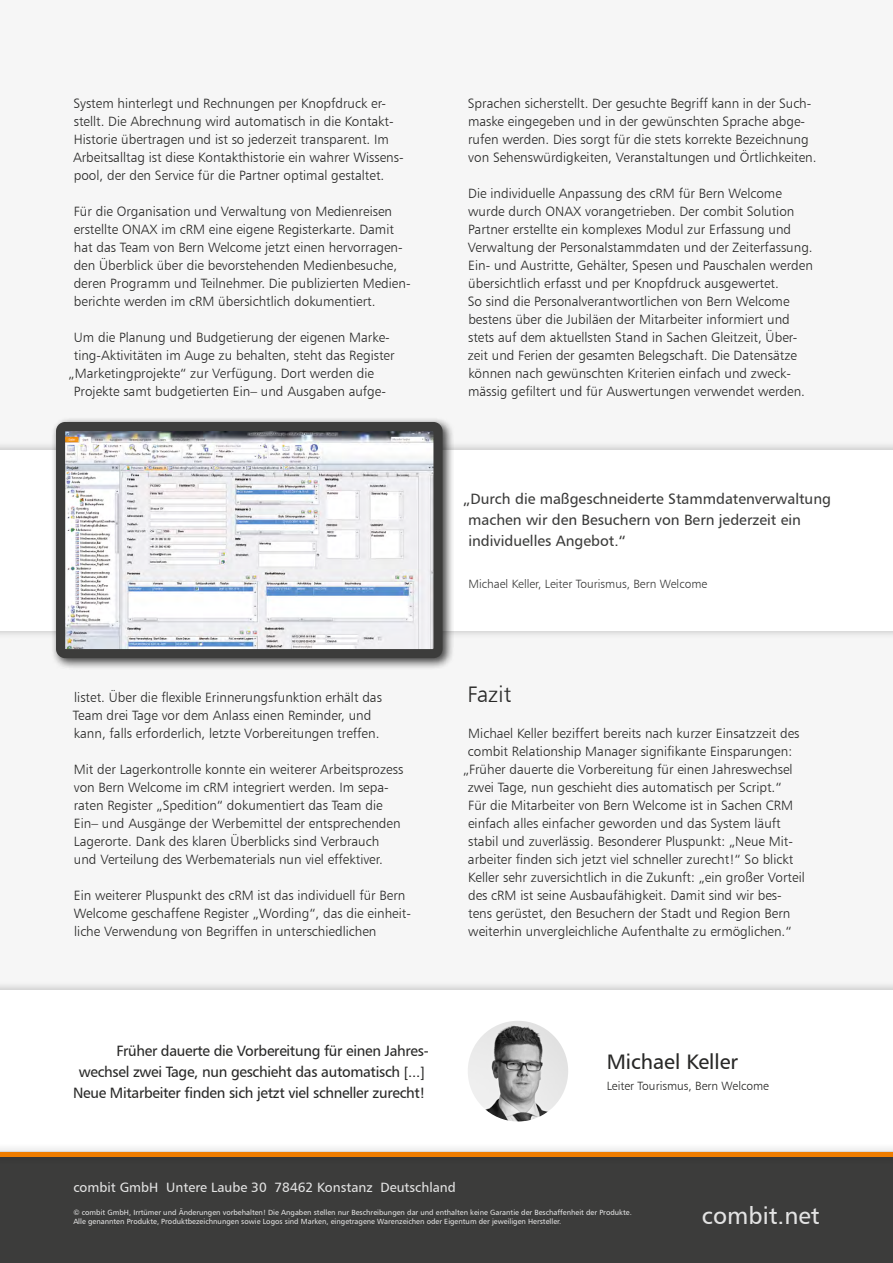
<style>
.page{position:relative;width:893px;height:1263px;background:#f6f6f6}
.page>*{position:absolute;margin:0;border:0;box-sizing:border-box;transform-origin:0 0}
.t1{font:24px "Humanist 777 BT Roman B";color:#e3e3e3}
.t2{font:22.5px "Humanist 777 BT Light B";color:#282827}
.t3{font:21px "Humanist 777 BT Roman B";color:#282827}
.t4{font:15px/21px "Humanist 777 BT Roman B";letter-spacing:-.02em;color:#282827;text-align:right}
.t5{font:15px/21px "Humanist 777 BT Roman B";color:#3c3c3b}
.t6{font:13.5px/18px "Humanist 777 BT Light B";color:#282827}
.t7{font:13.5px "Humanist 777 BT Roman B";color:#e3e3e3}
.t8{font:12px "Humanist 777 BT Light B";color:#3c3c3b}
.t9{font:12px "Humanist 777 BT Light B";color:#282827}
.t10{font:7.5px/9px "Humanist 777 BT Roman B";color:#e3e3e3}
</style>
<div class="page">
<div style="left:0;top:981px;width:893px;height:180px;background:#000;opacity:.25"></div>
<div style="left:0;top:990px;width:893px;height:162px;background:#fff"></div>
<div style="left:0;top:1152px;width:893px;height:111px;background:#3c3c3b"></div>
<img style="left:468px;top:1021px;width:100px;height:100px;border-radius:50px">
<div style="left:0;top:441px;width:893px;height:198px;background:#000;opacity:.25"></div>
<div style="left:0;top:450px;width:893px;height:180px;background:#fff"></div>
<div style="left:51px;top:417px;width:403px;height:253px;background:#000;opacity:.75"></div>
<img style="left:66px;top:432px;width:367px;height:216px">
<div style="left:56px;top:422px;width:387px;height:236px;border:9px solid #3c3c3b;border-radius:5px"></div>
<div style="left:0;top:1143px;width:893px;height:22px;background:#000;opacity:.25"></div>
<hr style="left:0;top:1152px;width:893px;height:4px;background:#ef7d00">
<p class="t6" style="left:73px;top:94px;width:331px">System hinterlegt und Rechnungen per Knopfdruck er&shy;stellt. Die Abrechnung wird automatisch in die Kontakt-Historie übertragen und ist so jederzeit transparent. Im Arbeitsalltag ist diese Kontakthistorie ein wahrer Wissens&shy;pool, der den Service für die Partner optimal gestaltet.</p>
<p class="t6" style="left:74px;top:202px;width:337px">Für die Organisation und Verwaltung von Medienreisen erstellte ONAX im cRM eine eigene Registerkarte. Damit hat das Team von Bern Welcome jetzt einen hervorragen&shy;den Überblick über die bevorstehenden Medienbesuche, deren Programm und Teilnehmer. Die publizierten Medien&shy;berichte werden im cRM übersichtlich dokumentiert.</p>
<p class="t6" style="left:74px;top:328px;width:317px">Um die Planung und Budgetierung der eigenen Marke-</p>
<p class="t6" style="left:74px;top:346px;width:322px">ting-Aktivitäten im Auge zu behalten, steht das Register</p>
<p class="t6" style="left:69px;top:364px;width:307px">„Marketingprojekte“ zur Verfügung. Dort werden die</p>
<p class="t6" style="left:74px;top:382px;width:314px">Projekte samt budgetierten Ein– und Ausgaben aufge-</p>
<p class="t6" style="left:73px;top:688px;width:311px">listet. Über die flexible Erinnerungsfunktion erhält das<br>Team drei Tage vor dem Anlass einen Reminder, und kann, falls erforderlich, letzte Vorbereitungen treffen.</p>
<p class="t6" style="left:74px;top:760px;width:331px">Mit der Lagerkontrolle konnte ein weiterer Arbeitsprozess von Bern Welcome im cRM integriert werden. Im sepa&shy;raten Register „Spedition“ dokumentiert das Team die Ein– und Ausgänge der Werbemittel der entsprechenden Lagerorte. Dank des klaren Überblicks sind Verbrauch und Verteilung des Werbematerials nun viel effektiver.</p>
<p class="t6" style="left:74px;top:886px;width:337px">Ein weiterer Pluspunkt des cRM ist das individuell für Bern<br>Welcome geschaffene Register „Wording“, das die einheit&shy;liche Verwendung von Begriffen in unterschiedlichen</p>
<p class="t6" style="left:468px;top:94px;width:350px">Sprachen sicherstellt. Der gesuchte Begriff kann in der Such&shy;maske eingegeben und in der gewünschten Sprache abge&shy;rufen werden. Dies sorgt für die stets korrekte Bezeichnung von Sehenswürdigkeiten, Veranstaltungen und Örtlichkeiten.</p>
<p class="t6" style="left:468px;top:184px;width:347px">Die individuelle Anpassung des cRM für Bern Welcome wurde durch ONAX vorangetrieben. Der combit Solution Partner erstellte ein komplexes Modul zur Erfassung und Verwaltung der Personalstammdaten und der Zeiterfassung.<br>Ein- und Austritte, Gehälter, Spesen und Pauschalen werden übersichtlich erfasst und per Knopfdruck ausgewertet.<br>So sind die Personalverantwortlichen von Bern Welcome bestens über die Jubiläen der Mitarbeiter informiert und stets auf dem aktuellsten Stand in Sachen Gleitzeit, Über&shy;zeit und Ferien der gesamten Belegschaft. Die Datensätze können nach gewünschten Kriterien einfach und zweck&shy;mässig gefiltert und für Auswertungen verwendet werden.</p>
<p class="t5" style="left:468px;top:488px;width:364px;text-indent:-5px">„Durch die maßgeschneiderte Stammdatenverwaltung machen wir den Besuchern von Bern jederzeit ein individuelles Angebot.“</p>
<p class="t8" style="left:468px;top:576px;width:240px">Michael Keller, Leiter Tourismus, Bern Welcome</p>
<h2 class="t2" style="left:467px;top:680px;width:45px">Fazit</h2>
<p class="t6" style="left:468px;top:724px;width:333px">Michael Keller beziffert bereits nach kurzer Einsatzzeit des</p>
<p class="t6" style="left:468px;top:742px;width:326px">combit Relationship Manager signifikante Einsparungen:</p>
<p class="t6" style="left:463px;top:760px;width:331px">„Früher dauerte die Vorbereitung für einen Jahreswechsel</p>
<p class="t6" style="left:468px;top:778px;width:315px">zwei Tage, nun geschieht dies automatisch per Script.“</p>
<p class="t6" style="left:468px;top:796px;width:326px">Für die Mitarbeiter von Bern Welcome ist in Sachen CRM</p>
<p class="t6" style="left:468px;top:814px;width:314px">einfach alles einfacher geworden und das System läuft</p>
<p class="t6" style="left:468px;top:832px;width:326px">stabil und zuverlässig. Besonderer Pluspunkt: „Neue Mit-</p>
<p class="t6" style="left:468px;top:850px;width:327px">arbeiter finden sich jetzt viel schneller zurecht!“ So blickt</p>
<p class="t6" style="left:468px;top:868px;width:338px">Keller sehr zuversichtlich in die Zukunft: „ein großer Vorteil</p>
<p class="t6" style="left:468px;top:886px;width:315px">des cRM ist seine Ausbaufähigkeit. Damit sind wir bes-</p>
<p class="t6" style="left:468px;top:904px;width:324px">tens gerüstet, den Besuchern der Stadt und Region Bern</p>
<p class="t6" style="left:468px;top:922px;width:325px">weiterhin unvergleichliche Aufenthalte zu ermöglichen.“</p>
<p class="t4" style="left:73px;top:1040px;width:356px">Früher dauerte die Vorbereitung für einen Jahres&shy;wechsel zwei Tage, nun geschieht das automatisch [...]<br>Neue Mitarbeiter finden sich jetzt viel schneller zurecht!</p>
<h3 class="t3" style="left:607px;top:1048px;width:133px">Michael Keller</h3>
<p class="t9" style="left:607px;top:1078px;width:164px">Leiter Tourismus, Bern Welcome</p>
<p class="t7" style="left:73px;top:1179px;width:384px">combit GmbH Untere Laube 30 78462 Konstanz Deutschland</p>
<p class="t10" style="left:73px;top:1208px;width:560px">© combit GmbH, Irrtümer und Änderungen vorbehalten! Die Angaben stellen nur Beschreibungen dar und enthalten keine Garantie der Beschaffenheit der Produkte.<br>Alle genannten Produkte, Produktbezeichnungen sowie Logos sind Marken, eingetragene Warenzeichen oder Eigentum der jeweiligen Hersteller.</p>
<h1 class="t1" style="left:702px;top:1201px;width:119px">combit.net</h1>
</div>
